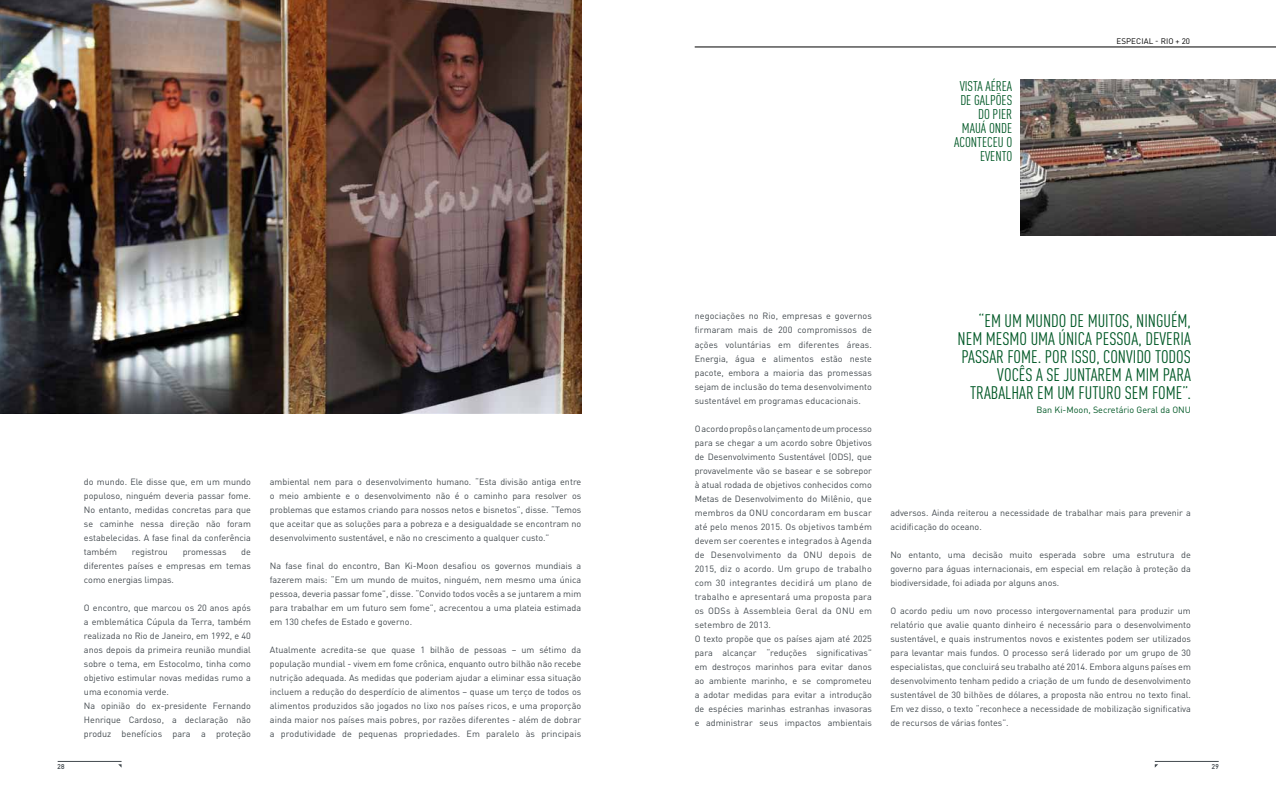
<style>
.page{position:relative;width:1276px;height:794px;background:#fff}
.page>*{position:absolute;margin:0;border:0;box-sizing:border-box;transform-origin:0 0}
.t1{font:18px/18px "DIN Cond Regular Alternate";color:#005826;text-align:right}
.t2{font:14px/14px "DIN Cond Regular Alternate";color:#005826;text-align:right}
.t3{font:9px/14px "DIN Pro";color:#434a4f;text-align:justify}
.t4{font:9px "DIN Pro";color:#005826}
.t5{font:8px "DIN Pro";letter-spacing:.01em;color:#000}
.t6{font:7px "DIN Mittelschrift Std";color:#434a4f}
</style>
<div class="page">
<hr style="left:58px;top:761px;width:64px;height:1px;background:#434a4f">
<hr style="left:1154px;top:761px;width:64px;height:1px;background:#434a4f">
<hr style="left:694px;top:47px;width:582px;height:1px;background:#000">
<img style="left:0;top:0;width:581px;height:414px">
<img style="left:1020px;top:79px;width:256px;height:157px">
<p class="t3" style="left:84px;top:474px;width:168px">do mundo. Ele disse que, em um mundo populoso, ninguém deveria passar fome.<br>No entanto, medidas concretas para que se caminhe nessa direção não foram estabelecidas. A fase final da conferência também</p>
<p class="t3" style="left:132px;top:544px;width:38px">registrou</p>
<p class="t3" style="left:183px;top:544px;width:45px">promessas</p>
<p class="t3" style="left:84px;top:544px;width:168px;text-indent:157px">de diferentes países e empresas em temas como energias limpas.</p>
<p class="t3" style="left:84px;top:600px;width:168px;text-align:left">O encontro, que marcou os 20 anos após a emblemática Cúpula da Terra, também realizada no Rio de Janeiro, em 1992, e 40 anos depois da primeira reunião mundial sobre o tema, em Estocolmo, tinha como objetivo estimular novas medidas rumo a uma economia verde.<br>Na opinião do ex-presidente Fernando Henrique Cardoso, a declaração não produz benefícios para a proteção</p>
<p class="t3" style="left:270px;top:474px;width:313px">ambiental nem para o desenvolvimento humano. “Esta divisão antiga entre o meio ambiente e o desenvolvimento não é o caminho para resolver os problemas que estamos criando para nossos netos e bisnetos”, disse. “Temos que aceitar que as soluções para a pobreza e a desigualdade se encontram no desenvolvimento sustentável, e não no crescimento a qualquer custo.”</p>
<p class="t3" style="left:270px;top:558px;width:313px">Na fase final do encontro, Ban Ki-Moon desafiou os governos mundiais a fazerem mais: “Em um mundo de muitos, ninguém, nem mesmo uma única pessoa, deveria passar fome”, disse. “Convido todos vocês a se juntarem a mim para trabalhar em um futuro sem fome”, acrecentou a uma plateia estimada em 130 chefes de Estado e governo.</p>
<p class="t3" style="left:270px;top:642px;width:313px">Atualmente acredita-se que quase 1 bilhão de pessoas – um sétimo da população mundial - vivem em fome crônica, enquanto outro bilhão não recebe nutrição adequada. As medidas que poderiam ajudar a eliminar essa situação incluem a redução do desperdício de alimentos – quase um terço de todos os alimentos produzidos são jogados no lixo nos países ricos, e uma proporção ainda maior nos países mais pobres, por razões diferentes - além de dobrar a produtividade de pequenas propriedades. Em paralelo às principais</p>
<h2 class="t2" style="left:954px;top:79px;width:60px">VISTA AÉREA<br>DE GALPÕES<br>DO PIER<br>MAUÁ ONDE<br>ACONTECEU O<br>EVENTO</h2>
<p class="t5" style="left:1116px;top:36px;width:75px">Especial - RIO + 20</p>
<p class="t3" style="left:694px;top:309px;width:179px">negociações no Rio, empresas e governos firmaram mais de 200 compromissos de ações voluntárias em diferentes áreas.<br>Energia, água e alimentos estão neste pacote, embora a maioria das promessas sejam de inclusão do tema desenvolvimento sustentável em programas educacionais.</p>
<p class="t3" style="left:694px;top:421px;width:179px">O acordo propôs o lançamento de um processo para se chegar a um acordo sobre Objetivos de Desenvolvimento Sustentável (ODS</p>
<p class="t3" style="left:694px;top:449px;width:179px;text-indent:154px">), que provavelmente vão se basear e se sobrepor à atual rodada de objetivos conhecidos como Metas de Desenvolvimento do M ilênio, que membros da ON U concordaram em buscar até pelo menos 2015. Os objetivos também devem ser coerentes e integrados à Agenda de Desenvolvimento da ON U depois de 2015, diz o acordo. Um grupo de trabalho com 30 integrantes decidirá um plano de trabalho e apresentará uma proposta para os ODS</p>
<p class="t3" style="left:694px;top:603px;width:179px;text-align:left;text-indent:31px">s à Assembleia Geral da ON U em setembro de 2013.<br>O texto propõe que os países ajam até 2025 para alcançar “reduções significativas” em destroços marinhos para evitar danos ao ambiente marinho, e se comprometeu a adotar medidas para evitar a introdução de espécies marinhas estranhas invasoras e administrar seus impactos ambientais</p>
<h1 class="t1" style="left:957px;top:312px;width:235px">“EM UM MUNDO DE MUITOS, NINGUÉM, NEM MESMO UMA ÚNICA PESSOA, DEVERIA PASSAR FOME. POR ISSO, CONVIDO TODOS VOCÊS A SE JUNTAREM A MIM PARA TRABALHAR EM UM FUTURO SEM FOME”.</h1>
<p class="t4" style="left:1036px;top:404px;width:156px">Ban Ki-Moon, Secretário Geral da ON U</p>
<p class="t3" style="left:890px;top:505px;width:302px">adversos. Ainda reiterou a necessidade de trabalhar mais para prevenir a acidificação do oceano.</p>
<p class="t3" style="left:890px;top:547px;width:302px">N o entanto, uma decisão muito esperada sobre uma estrutura de governo para águas internacionais, em especial em relação à proteção da biodiversidade, foi adiada por alguns anos.</p>
<p class="t3" style="left:890px;top:603px;width:302px">O acordo pediu um novo processo intergovernamental para produzir um relatório que avalie quanto dinheiro é necessário para o desenvolvimento sustentável, e quais instrumentos novos e existentes podem ser utilizados para levantar mais fundos. O processo será liderado por um grupo de 30 especialistas, que concluirá seu trabalho até 2014. Embora alguns países em desenvolvimento tenham pedido a criação de um fundo de desenvolvimento sustentável de 30 bilhões de dólares, a proposta não entrou no texto final.<br>Em vez disso, o texto “reconhece a necessidade de mobilização significativa de recursos de várias fontes”.</p>
<p class="t6" style="left:58px;top:762px;width:8px">28</p>
<p class="t6" style="left:1211px;top:762px;width:8px">29</p>
</div>
